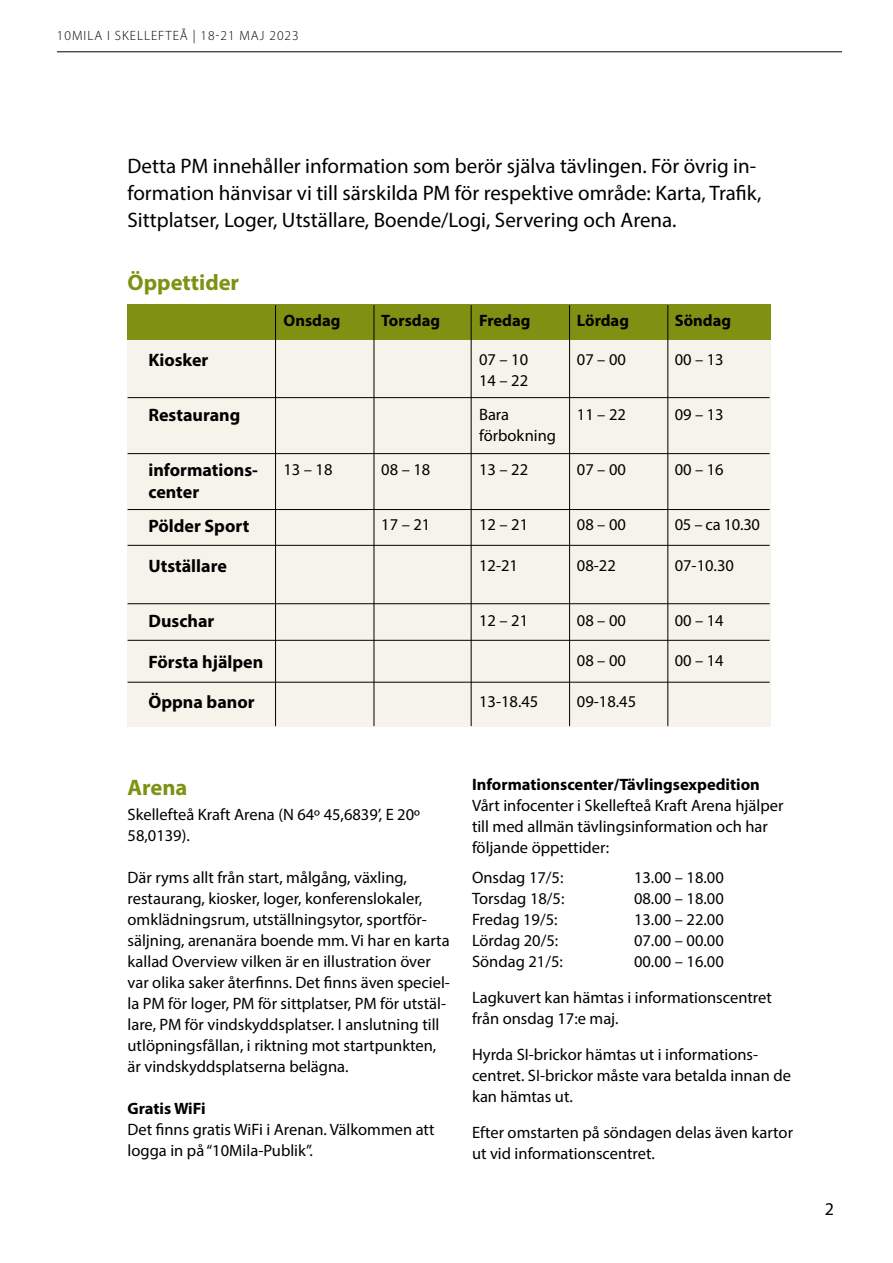
<style>
.page{position:relative;width:893px;height:1263px;background:#fff}
.page>*{position:absolute;margin:0;border:0;box-sizing:border-box;transform-origin:0 0}
.t1{font:700 22.5px "Myriad Pro";color:#7f9112}
.t2{font:21px/27px "Myriad Pro";color:#000}
.t3{font:700 18px/21.6px "Myriad Pro";color:#000}
.t4{font:18px "Myriad Pro";color:#000}
.t5{font:16.5px/21px "Myriad Pro";color:#000}
.t6{font:700 16.5px "Myriad Pro";color:#000}
.t7{font:13.5px "Myriad Variable Concept";letter-spacing:.07em;color:#000}
</style>
<div class="page">
<hr style="left:57px;top:51px;width:785px;height:1px;background:#000">
<div style="left:128px;top:306px;width:643px;height:420px;background:#f6f4ea"></div>
<div style="left:128px;top:304px;width:643px;height:36px;background:#7f9112"></div>
<hr style="left:128px;top:397px;width:642px;height:1px;background:#000">
<hr style="left:128px;top:509px;width:642px;height:1px;background:#000">
<hr style="left:128px;top:640px;width:642px;height:1px;background:#000">
<hr style="left:128px;top:453px;width:642px;height:1px;background:#000">
<hr style="left:128px;top:545px;width:642px;height:1px;background:#000">
<hr style="left:128px;top:682px;width:642px;height:1px;background:#000">
<hr style="left:128px;top:603px;width:642px;height:1px;background:#000">
<hr style="left:275px;top:305px;width:1px;height:421px;background:#000">
<hr style="left:471px;top:305px;width:1px;height:421px;background:#000">
<hr style="left:374px;top:305px;width:1px;height:421px;background:#000">
<hr style="left:569px;top:305px;width:1px;height:421px;background:#000">
<hr style="left:668px;top:305px;width:1px;height:421px;background:#000">
<p class="t7" style="left:57px;top:27px;width:243px">10MILA I SKELLEFTEÅ | 18-21 MAJ 2023</p>
<p class="t2" style="left:128px;top:152px;width:635px">Detta PM innehåller information som berör själva tävlingen. För övrig in&shy;formation hänvisar vi till särskilda PM för respektive område: Karta, Trafik,<br>Sittplatser, Loger, Utställare, Boende/Logi, Servering och Arena.</p>
<h1 class="t1" style="left:128px;top:268px;width:113px">Öppettider</h1>
<p class="t6" style="left:283px;top:310px;width:58px">Onsdag</p>
<p class="t6" style="left:381px;top:310px;width:60px">Torsdag</p>
<p class="t6" style="left:479px;top:310px;width:53px">Fredag</p>
<p class="t6" style="left:577px;top:310px;width:54px">Lördag</p>
<p class="t6" style="left:675px;top:310px;width:58px">Söndag</p>
<p class="t3" style="left:148px;top:348px;width:62px">Kiosker</p>
<p class="t5" style="left:479px;top:348px;width:51px">07 – 10<br>14 – 22</p>
<p class="t5" style="left:577px;top:348px;width:51px">07 – 00</p>
<p class="t5" style="left:675px;top:348px;width:51px">00 – 13</p>
<p class="t3" style="left:148px;top:403px;width:93px">Restaurang</p>
<p class="t5" style="left:479px;top:403px;width:78px">Bara förbokning</p>
<p class="t5" style="left:577px;top:403px;width:51px">11 – 22</p>
<p class="t5" style="left:675px;top:403px;width:51px">09 – 13</p>
<p class="t3" style="left:148px;top:459px;width:111px">informations&shy;center</p>
<p class="t5" style="left:283px;top:459px;width:51px">13 – 18</p>
<p class="t5" style="left:381px;top:459px;width:51px">08 – 18</p>
<p class="t5" style="left:479px;top:459px;width:51px">13 – 22</p>
<p class="t5" style="left:577px;top:459px;width:51px">07 – 00</p>
<p class="t5" style="left:675px;top:459px;width:51px">00 – 16</p>
<p class="t3" style="left:148px;top:514px;width:102px">Pölder Sport</p>
<p class="t5" style="left:381px;top:514px;width:51px">17 – 21</p>
<p class="t5" style="left:479px;top:514px;width:51px">12 – 21</p>
<p class="t5" style="left:577px;top:514px;width:51px">08 – 00</p>
<p class="t5" style="left:675px;top:514px;width:87px">05 – ca 10.30</p>
<p class="t3" style="left:148px;top:554px;width:80px">Utställare</p>
<p class="t5" style="left:479px;top:554px;width:40px">12-21</p>
<p class="t5" style="left:577px;top:554px;width:40px">08-22</p>
<p class="t5" style="left:675px;top:554px;width:61px">07-10.30</p>
<p class="t3" style="left:148px;top:610px;width:67px">Duschar</p>
<p class="t5" style="left:479px;top:610px;width:51px">12 – 21</p>
<p class="t5" style="left:577px;top:610px;width:51px">08 – 00</p>
<p class="t5" style="left:675px;top:610px;width:51px">00 – 14</p>
<p class="t3" style="left:148px;top:650px;width:116px">Första hjälpen</p>
<p class="t5" style="left:577px;top:650px;width:51px">08 – 00</p>
<p class="t5" style="left:675px;top:650px;width:51px">00 – 14</p>
<p class="t3" style="left:148px;top:690px;width:108px">Öppna banor</p>
<p class="t5" style="left:479px;top:690px;width:61px">13-18.45</p>
<p class="t5" style="left:577px;top:690px;width:61px">09-18.45</p>
<h1 class="t1" style="left:128px;top:773px;width:61px">Arena</h1>
<p class="t5" style="left:128px;top:804px;width:294px">Skellefteå Kraft Arena (N 64º 45,6839’, E 20º<br>58,0139).</p>
<p class="t5" style="left:128px;top:867px;width:324px">Där ryms allt från start, målgång, växling, restaurang, kiosker, loger, konferenslokaler, omklädningsrum, utställningsytor, sportför&shy;säljning, arenanära boende mm. Vi har en karta kallad Overview vilken är en illustration över var olika saker återfinns. Det finns även speciel&shy;la PM för loger, PM för sittplatser, PM för utstäl&shy;lare, PM för vindskyddsplatser. I anslutning till utlöpningsfållan, i riktning mot startpunkten, är vindskyddsplatserna belägna.</p>
<p class="t6" style="left:128px;top:1098px;width:80px">Gratis WiFi</p>
<p class="t5" style="left:128px;top:1119px;width:308px">Det finns gratis WiFi i Arenan. Välkommen att logga in på “10Mila-Publik”.</p>
<p class="t6" style="left:472px;top:773px;width:289px">Informationscenter/Tävlingsexpedition</p>
<p class="t5" style="left:472px;top:794px;width:313px">Vårt infocenter i Skellefteå Kraft Arena hjälper till med allmän tävlingsinformation och har följande öppettider:</p>
<p class="t5" style="left:472px;top:866px;width:93px">Onsdag 17/5:</p>
<p class="t5" style="left:634px;top:866px;width:91px">13.00 – 18.00</p>
<p class="t5" style="left:472px;top:887px;width:94px">Torsdag 18/5:</p>
<p class="t5" style="left:634px;top:887px;width:91px">08.00 – 18.00</p>
<p class="t5" style="left:472px;top:908px;width:87px">Fredag 19/5:</p>
<p class="t5" style="left:634px;top:908px;width:91px">13.00 – 22.00</p>
<p class="t5" style="left:472px;top:929px;width:88px">Lördag 20/5:</p>
<p class="t5" style="left:634px;top:929px;width:91px">07.00 – 00.00</p>
<p class="t5" style="left:472px;top:950px;width:92px">Söndag 21/5:</p>
<p class="t5" style="left:472px;top:943px;width:301px;line-height:36px;text-indent:162px">00.00 – 16.00<br>Lagkuvert kan hämtas i informationscentret</p>
<p class="t5" style="left:472px;top:1000px;width:288px;line-height:36px">från onsdag 17:e maj.<br>Hyrda SI-brickor hämtas ut i informations-</p>
<p class="t5" style="left:472px;top:1064px;width:320px">centret. SI-brickor måste vara betalda innan de kan hämtas ut.</p>
<p class="t5" style="left:472px;top:1121px;width:323px">Efter omstarten på söndagen delas även kartor ut vid informationscentret.</p>
<p class="t4" style="left:825px;top:1198px;width:11px">2</p>
</div>
